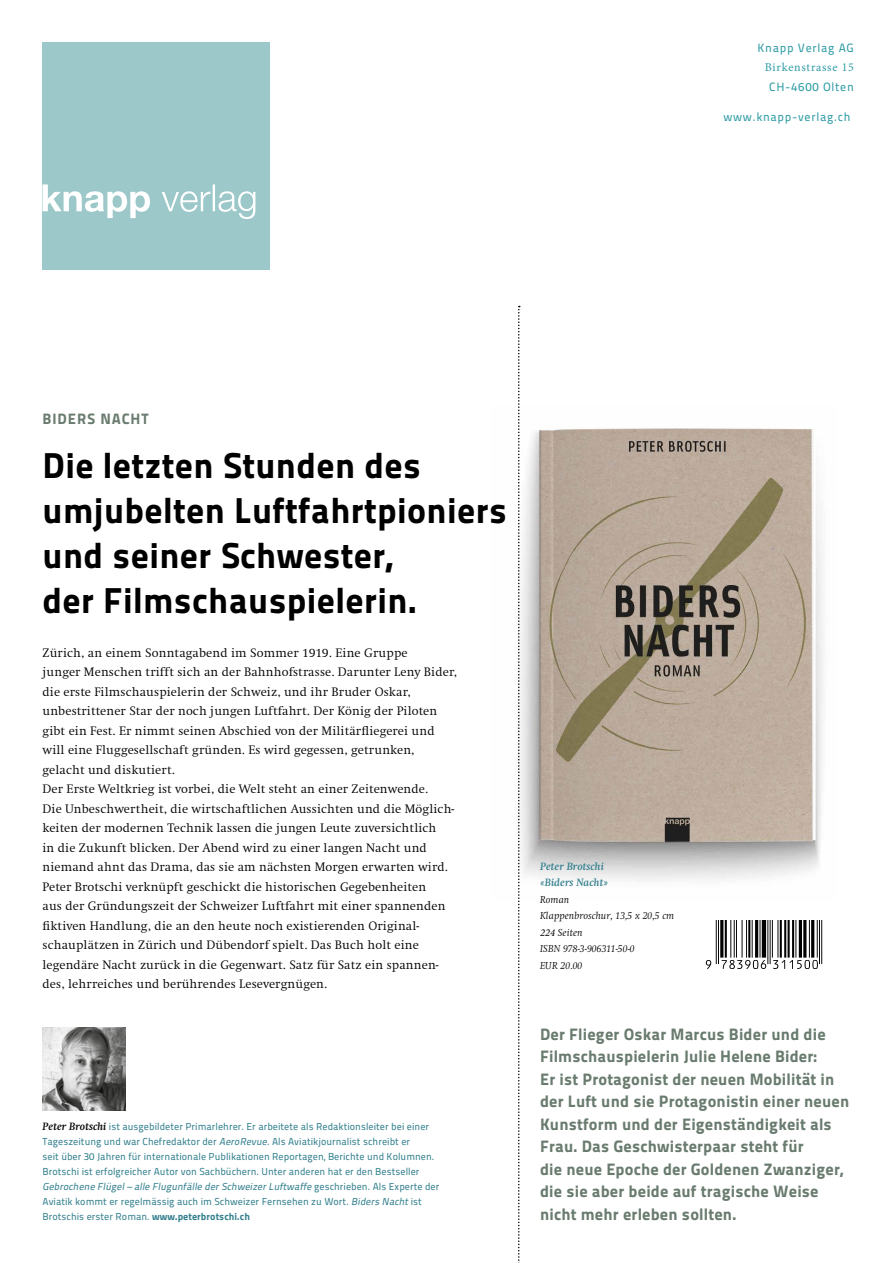
<style>
.page{position:relative;width:893px;height:1263px;background:#fff}
.page>*{position:absolute;margin:0;border:0;box-sizing:border-box;transform-origin:0 0}
.t1{font:36px/45px "Titillium Maps 26 L 999 wt";letter-spacing:.01em;color:#000}
.t2{font:16.5px/22.5px "Titillium Maps 26 L 999 wt";letter-spacing:.01em;color:#697b6e}
.t3{font:15px "Titillium Maps 26 L 999 wt";letter-spacing:.06em;color:#697b6e}
.t4{font:300 12.75px/19.5px "Swift";letter-spacing:.01em;color:#000}
.t5{font:12px "Titillium Maps 26 L 500 wt";letter-spacing:.06em;color:#2f9ca5}
.t6{font:12px "Minion Pro";letter-spacing:.06em;color:#2f9ca5}
.t7{font:italic 300 10.5px/16.5px "Swift";letter-spacing:.01em;color:#000}
.t8{font:italic 700 10.5px/16.5px "Swift";letter-spacing:.01em;color:#35818f}
.t9{font:10.2px/15px "Titillium Maps 26 L 500 wt";letter-spacing:.005em;color:#35818f}
.s1{font-family:"Swift";font-weight:700;font-style:italic;font-size:10.5px;color:#000}
.s2{font-style:italic}
.s3{font-family:"Titillium Maps 26 L 999 wt"}
.s4{font-family:"Minion Pro";font-weight:400}
</style>
<div class="page">
<div style="left:43px;top:43px;width:227px;height:227px;background:#9cc8c9"></div>
<svg style="left:43px;top:184px;width:212px;height:35px"></svg>
<hr style="left:716px;top:920px;width:1px;height:44px;background:#000">
<hr style="left:718px;top:920px;width:1px;height:44px;background:#000">
<hr style="left:720px;top:920px;width:3px;height:37px;background:#000">
<hr style="left:725px;top:920px;width:2px;height:37px;background:#000">
<hr style="left:730px;top:920px;width:1px;height:37px;background:#000">
<hr style="left:734px;top:920px;width:1px;height:37px;background:#000">
<hr style="left:736px;top:920px;width:1px;height:37px;background:#000">
<hr style="left:742px;top:920px;width:1px;height:37px;background:#000">
<hr style="left:746px;top:920px;width:1px;height:37px;background:#000">
<hr style="left:748px;top:920px;width:2px;height:37px;background:#000">
<hr style="left:752px;top:920px;width:1px;height:37px;background:#000">
<hr style="left:755px;top:920px;width:3px;height:37px;background:#000">
<hr style="left:759px;top:920px;width:1px;height:37px;background:#000">
<hr style="left:762px;top:920px;width:4px;height:37px;background:#000">
<hr style="left:767px;top:920px;width:1px;height:44px;background:#000">
<hr style="left:770px;top:920px;width:1px;height:44px;background:#000">
<hr style="left:772px;top:920px;width:1px;height:37px;background:#000">
<hr style="left:777px;top:920px;width:1px;height:37px;background:#000">
<hr style="left:780px;top:920px;width:2px;height:37px;background:#000">
<hr style="left:784px;top:920px;width:2px;height:37px;background:#000">
<hr style="left:787px;top:920px;width:3px;height:37px;background:#000">
<hr style="left:792px;top:920px;width:2px;height:37px;background:#000">
<hr style="left:795px;top:920px;width:1px;height:37px;background:#000">
<hr style="left:799px;top:920px;width:3px;height:37px;background:#000">
<hr style="left:803px;top:920px;width:3px;height:37px;background:#000">
<hr style="left:809px;top:920px;width:1px;height:37px;background:#000">
<hr style="left:811px;top:920px;width:3px;height:37px;background:#000">
<hr style="left:817px;top:920px;width:1px;height:37px;background:#000">
<hr style="left:819px;top:920px;width:1px;height:44px;background:#000">
<hr style="left:821px;top:920px;width:1px;height:44px;background:#000">
<svg style="left:706px;top:960px;width:5px;height:9px"></svg>
<svg style="left:722px;top:960px;width:44px;height:9px"></svg>
<svg style="left:773px;top:960px;width:45px;height:9px"></svg>
<img style="left:43px;top:1027px;width:82px;height:83px">
<svg style="left:518px;top:306px;width:2px;height:957px"></svg>
<img style="left:518px;top:405px;width:305px;height:495px">
<p class="t5" style="left:757px;top:38px;width:98px">Knapp Verlag AG</p>
<p class="t6" style="left:765px;top:59px;width:91px">Birkenstrasse 15</p>
<p class="t5" style="left:769px;top:77px;width:86px">CH-4600 Olten</p>
<p class="t5" style="left:723px;top:107px;width:129px">www.knapp-verlag.ch</p>
<p class="t3" style="left:43px;top:407px;width:108px">BIDERS NACHT</p>
<h1 class="t1" style="left:43px;top:441px;width:466px">Die letzten Stunden des umjubelten Luftfahrtpioniers und seiner Schwester,<br>der Filmschauspielerin.</h1>
<p class="t4" style="left:43px;top:643px;width:416px">Zürich, an einem Sonntagabend im Sommer 1919. Eine Gruppe<br>junger Menschen trifft sich an der Bahnhofstrasse. Darunter Leny Bider, die erste Filmschauspielerin der Schweiz, und ihr Bruder Oskar, unbestrittener Star der noch jungen Luftfahrt. Der König der Piloten gibt ein Fest. Er nimmt seinen Abschied von der Militärfliegerei und will eine Fluggesellschaft gründen. Es wird gegessen, getrunken, gelacht und diskutiert.<br>Der Erste Weltkrieg ist vorbei, die Welt steht an einer Zeitenwende.<br>Die Unbeschwertheit, die wirtschaftlichen Aussichten und die Möglich&shy;keiten der modernen Technik lassen die jungen Leute zuversichtlich<br>in die Zukunft blicken. Der Abend wird zu einer langen Nacht und niemand ahnt das Drama, das sie am nächsten Morgen erwarten wird.<br>Peter Brotschi verknüpft geschickt die historischen Gegebenheiten<br>aus der Gründungszeit der Schweizer Luftfahrt mit einer spannenden fiktiven Handlung, die an den heute noch existierenden Original&shy;schauplätzen in Zürich und Dübendorf spielt. Das Buch holt eine legendäre Nacht zurück in die Gegenwart. Satz für Satz ein spannen&shy;des, lehrreiches und berührendes Lesevergnügen.</p>
<p class="t9" style="left:43px;top:1119px;width:398px"><span class="s1">Peter Brotschi</span> ist ausgebildeter Primarlehrer. Er arbeitete als Redaktionsleiter bei einer Tageszeitung und war Chefredaktor der <span class="s2">AeroRevue.</span>Als Aviatikjournalist schreibt er<br>seit über 30 Jahren für internationale Publikationen Reportagen, Berichte und Kolumnen.<br>Brotschi ist erfolgreicher Autor von Sachbüchern. Unter anderen hat er den Bestseller <span class="s2">Gebrochene Flügel– alle Flugunfälle derSchweizerLuftwaffe</span> g e s c h r i e b e n . A l s E x p e rt e d e r Aviatik kommt er regelmässig auch im Schweizer Fernsehen zu Wort. <span class="s2">Biders Nacht</span>ist Brotschis erster Roman. <span class="s3">www.peterbrotschi.ch</span></p>
<p class="t8" style="left:540px;top:858px;width:69px">Peter Brotschi «Biders Nacht»</p>
<p class="t7" style="left:540px;top:891px;width:136px">Roman<br>Klappenbroschur, 13,5 x 20,5 cm<br><span class="s4">224</span> Seiten<br>ISBN 978-3-906311-50-0<br>EUR 20.00</p>
<p class="t2" style="left:540px;top:1022px;width:311px">Der Flieger Oskar Marcus Bider und die Filmschauspielerin Julie Helene Bider:<br>Er ist Protagonist der neuen Mobilität in der Luft und sie Protagonistin einer neuen Kunstform und der Eigenständigkeit als Frau. Das Geschwisterpaar steht für<br>die neue Epoche der Goldenen Zwanziger, die sie aber beide auf tragische Weise nicht mehr erleben sollten.</p>
</div>
